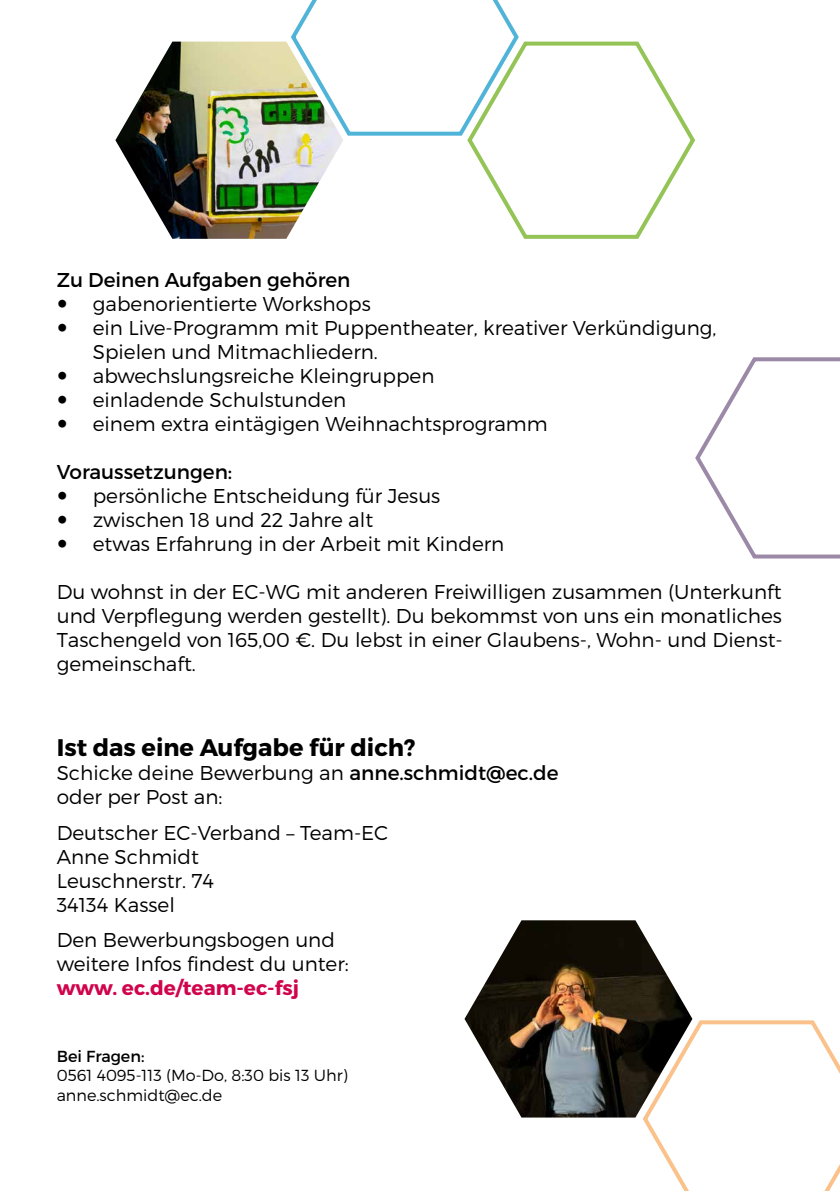
<style>
.page{position:relative;width:840px;height:1191px;background:#fff}
.page>*{position:absolute;margin:0;border:0;box-sizing:border-box;transform-origin:0 0}
.t1{font:700 24px "Montserrat";color:#000}
.t2{font:300 20px/24px "Montserrat";color:#000}
.t3{font:20px "Montserrat";color:#000}
.t4{font:700 20px "Montserrat";color:#d0044d}
.t5{font:300 16px/19.2px "Montserrat";color:#000}
.t6{font:16px "Montserrat";color:#000}
.s1{font-weight:400}
</style>
<div class="page">
<svg style="left:695px;top:357px;width:144px;height:202px"></svg>
<svg style="left:467px;top:41px;width:229px;height:198px"></svg>
<svg style="left:643px;top:1018px;width:196px;height:173px"></svg>
<svg style="left:291px;top:0;width:230px;height:138px"></svg>
<img style="left:115px;top:42px;width:228px;height:197px">
<img style="left:464px;top:920px;width:228px;height:197px">
<p class="t3" style="left:57px;top:268px;width:295px">Zu Deinen Aufgaben gehören</p>
<p class="t2" style="left:93px;top:292px;width:625px">gabenorientierte Workshops<br>ein Live-Programm mit Puppentheater, kreativer Verkündigung, Spielen und Mitmachliedern.<br>abwechslungsreiche Kleingruppen<br>einladende Schulstunden<br>einem extra eintägigen Weihnachtsprogramm</p>
<p class="t3" style="left:57px;top:460px;width:177px">Voraussetzungen:</p>
<p class="t2" style="left:93px;top:484px;width:413px">persönliche Entscheidung für Jesus zwischen 18 und 22 Jahre alt<br>etwas Erfahrung in der Arbeit mit Kindern</p>
<p class="t2" style="left:57px;top:580px;width:727px;text-align:justify">Du wohnst in der EC-WG mit anderen Freiwilligen zusammen (Unterkunft und Verpflegung werden gestellt). Du bekommst von uns ein monatliches Taschengeld von 165,00 €. Du lebst in einer Glaubens-, Wohn- und Dienst&shy;gemeinschaft.</p>
<p class="t1" style="left:57px;top:733px;width:360px">Ist das eine Aufgabe für dich?</p>
<p class="t2" style="left:57px;top:761px;width:503px">Schicke deine Bewerbung an <span class="s1">anne.schmidt@ec.de </span>oder per Post an:</p>
<p class="t2" style="left:57px;top:820px;width:333px">Deutscher EC-Verband – Team-EC<br>Anne Schmidt<br>Leuschnerstr. 74<br>34134 Kassel</p>
<p class="t2" style="left:57px;top:927px;width:293px">Den Bewerbungsbogen und weitere Infos findest du unter:</p>
<p class="t4" style="left:57px;top:975px;width:244px">www. ec.de/team-ec-fsj</p>
<p class="t6" style="left:57px;top:1046px;width:89px">Bei Fragen:</p>
<p class="t5" style="left:57px;top:1066px;width:292px">0561 4095-113 (Mo-Do, 8:30 bis 13 Uhr) anne.schmidt@ec.de</p>
</div>
